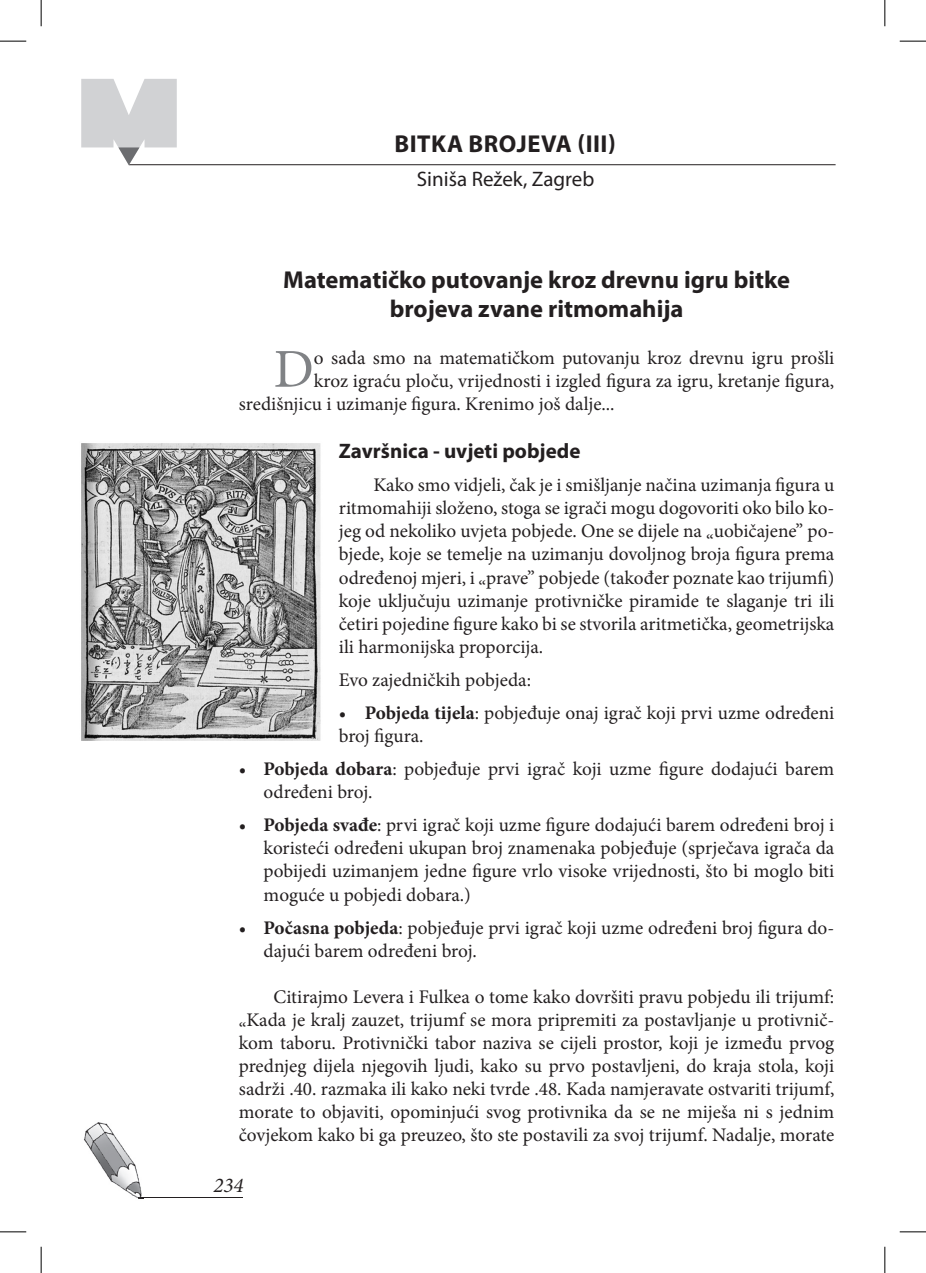
<style>
.page{position:relative;width:926px;height:1273px;background:#fff}
.page>*{position:absolute;margin:0;border:0;box-sizing:border-box;transform-origin:0 0}
.t1{font:54.77px "Minion Pro";color:#808285}
.naslov{font:700 24.5px/29.4px "Myriad Pro";color:#231f20;text-align:center}
.naslov-2{font:700 24.5px "Myriad Pro";letter-spacing:.02em;color:#231f20}
.podnaslov{font:700 21px "Myriad Pro";color:#231f20}
.ime_autora{font:21px "Myriad Pro";color:#231f20}
.t2{font:italic 21px "Minion Pro";color:#231f20}
.t3{font:19.25px/23.1px "Minion Pro";color:#231f20;text-align:justify}
.s1{font-weight:700}
</style>
<div class="page">
<hr style="left:139px;top:1197px;width:104px;height:1px;background:#231f20">
<img style="left:84px;top:1122px;width:60px;height:77px">
<hr style="left:129px;top:164px;width:706px;height:1px;background:#231f20">
<svg style="left:81px;top:79px;width:96px;height:86px"></svg>
<img style="left:81px;top:443px;width:240px;height:298px">
<svg style="left:0;top:41px;width:26px;height:1px"></svg>
<svg style="left:899px;top:41px;width:27px;height:1px"></svg>
<svg style="left:0;top:1231px;width:26px;height:1px"></svg>
<svg style="left:899px;top:1231px;width:27px;height:1px"></svg>
<svg style="left:41px;top:0;width:1px;height:26px"></svg>
<svg style="left:41px;top:1247px;width:1px;height:26px"></svg>
<svg style="left:884px;top:0;width:1px;height:26px"></svg>
<svg style="left:884px;top:1247px;width:1px;height:26px"></svg>
<p class="naslov-2" style="left:394px;top:128px;width:223px">BITKA BROJEVA (III)</p>
<p class="ime_autora" style="left:417px;top:166px;width:179px">Siniša Režek, Zagreb</p>
<p class="naslov" style="left:283px;top:264px;width:508px">Matematičko putovanje kroz drevnu igru bitke brojeva zvane ritmomahija</p>
<p class="t1" style="left:273px;top:333px;width:42px">D</p>
<p class="t3" style="left:314px;top:346px;width:522px">o sada smo na matematičkom putovanju kroz drevnu igru prošli</p>
<p class="t3" style="left:314px;top:369px;width:522px">kroz igraću ploču, vrijednosti i izgled figura za igru, kretanje figura,</p>
<p class="t3" style="left:239px;top:392px;width:377px">središnjicu i uzimanje figura. Krenimo još dalje...</p>
<p class="podnaslov" style="left:339px;top:437px;width:243px">Završnica - uvjeti pobjede</p>
<p class="t3" style="left:339px;top:473px;width:497px;text-indent:35px">Kako smo vidjeli, čak je i smišljanje načina uzimanja figura u ritmomahiji složeno, stoga se igrači mogu dogovoriti oko bilo ko&shy;jeg od nekoliko uvjeta pobjede. One se dijele na</p>
<p class="t3" style="left:339px;top:520px;width:497px;text-indent:375px">uobičajene” po&shy;bjede, koje se temelje na uzimanju dovoljnog broja figura prema određenoj mjeri, i</p>
<p class="t3" style="left:706px;top:530px;width:9px">“</p>
<p class="t3" style="left:339px;top:566px;width:497px;text-indent:147px">prave” pobjede (također poznate kao trijumfi) koje uključuju uzimanje protivničke piramide te slaganje tri ili četiri pojedine figure kako bi se stvorila aritmetička, geometrijska ili harmonijska proporcija.</p>
<p class="t3" style="left:339px;top:668px;width:194px">Evo zajedničkih pobjeda:</p>
<p class="t3" style="left:339px;top:701px;width:497px">• <span class="s1">Pobjeda tijela</span>: pobjeđuje onaj igrač koji prvi uzme određeni broj figura.</p>
<p class="t3" style="left:264px;top:757px;width:572px;text-indent:-25px">• <span class="s1">Pobjeda dobara</span>: pobjeđuje prvi igrač koji uzme figure dodajući barem određeni broj.</p>
<p class="t3" style="left:264px;top:813px;width:572px;text-indent:-25px">• <span class="s1">Pobjeda svađe</span>: prvi igrač koji uzme figure dodajući barem određeni broj i koristeći određeni ukupan broj znamenaka pobjeđuje (sprječava igrača da pobijedi uzimanjem jedne figure vrlo visoke vrijednosti, što bi moglo biti moguće u pobjedi dobara.)</p>
<p class="t3" style="left:264px;top:916px;width:572px;text-indent:-25px">• <span class="s1">Počasna pobjeda</span>: pobjeđuje prvi igrač koji uzme određeni broj figura do&shy;dajući barem određeni broj.</p>
<p class="t3" style="left:273px;top:985px;width:562px">Citirajmo Levera i Fulkea o tome kako dovršiti pravu pobjedu ili trijumf:</p>
<p class="t3" style="left:239px;top:1019px;width:9px">“</p>
<p class="t3" style="left:478px;top:576px;width:9px">“</p>
<p class="t3" style="left:239px;top:1008px;width:597px;text-align:center">Kada je kralj zauzet, trijumf se mora pripremiti za postavljanje u protivnič&shy;kom taboru. Protivnički tabor naziva se cijeli prostor, koji je između prvog prednjeg dijela njegovih ljudi, kako su prvo postavljeni, do kraja stola, koji sadrži .40. razmaka ili kako neki tvrde .48. Kada namjeravate ostvariti trijumf, morate to objaviti, opominjući svog protivnika da se ne miješa ni s jednim čovjekom kako bi ga preuzeo, što ste postavili za svoj trijumf. Nadalje, morate</p>
<p class="t2" style="left:213px;top:1171px;width:32px">234</p>
</div>
